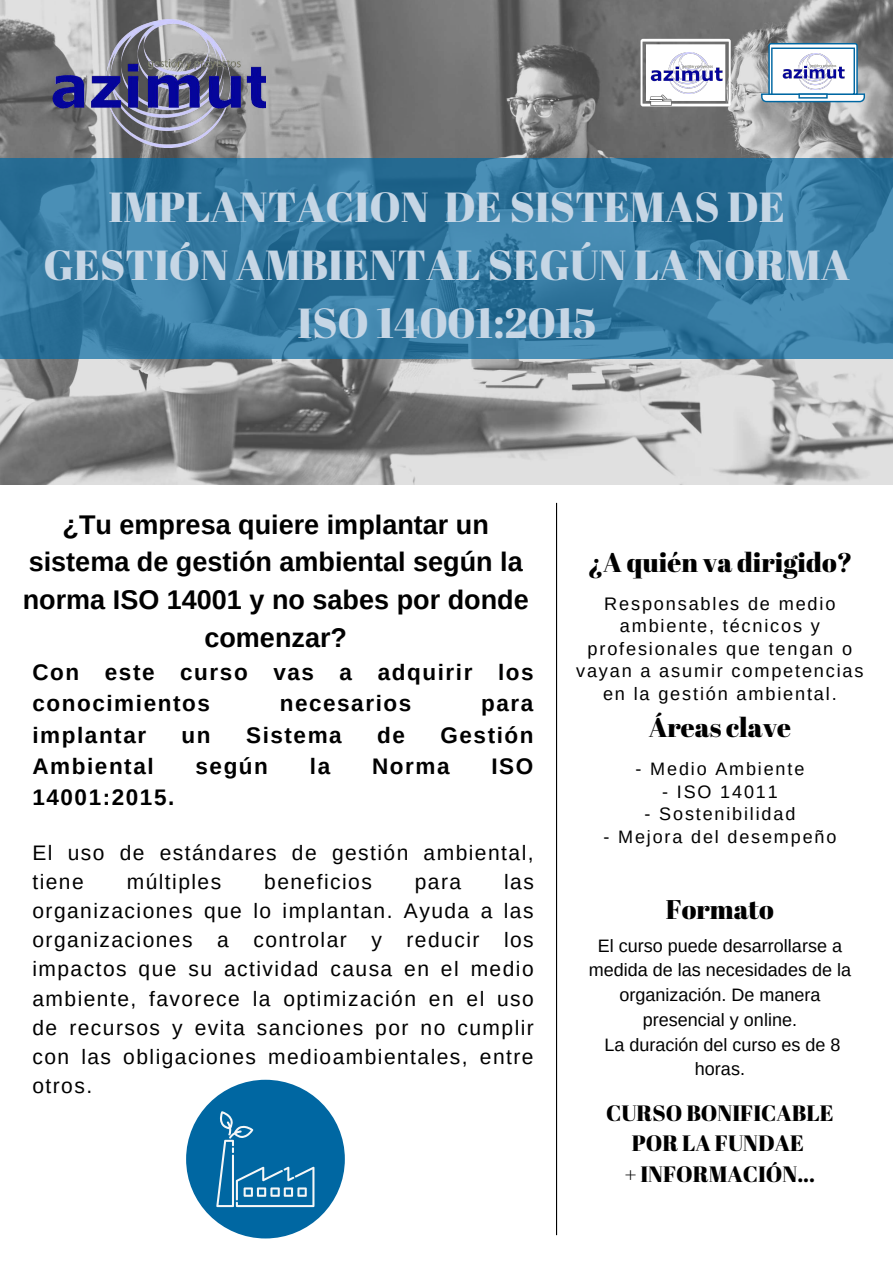
<style>
.page{position:relative;width:893px;height:1263px;background:#fff}
.page>*{position:absolute;margin:0;border:0;box-sizing:border-box;transform-origin:0 0}
.t1{font:42px/58.1px "Abril Fatface";color:#c6d6e5;text-align:center}
.t2{font:700 27px/37.7px "Arimo";color:#000;text-align:center}
.t3{font:27px "Abril Fatface";color:#000}
.t4{font:700 22.5px/31.3px "Arimo";letter-spacing:.07em;color:#000}
.t5{font:22.2px/30.5px "Abril Fatface";color:#000;text-align:center}
.t6{font:21px/29.1px "Arimo";letter-spacing:.07em;color:#000}
.t7{font:18.15px/22.4px "Arimo";letter-spacing:.1em;color:#000;text-align:center}
.t8{font:18px/24.8px "Arimo";color:#000;text-align:center}
.t9{font:18px "Arimo";letter-spacing:.1em;color:#000}
</style>
<div class="page">
<img style="left:0;top:0;width:893px;height:484px">
<svg style="left:0;top:159px;width:893px;height:200px;background:#3479a0"></svg>
<svg style="left:556px;top:503px;width:1px;height:732px"></svg>
<img style="left:51px;top:19px;width:215px;height:128px">
<div style="left:186px;top:1080px;width:159px;height:158px;background:#0067a2;border-radius:50%"></div>
<svg style="left:216px;top:1111px;width:98px;height:96px"></svg>
<svg style="left:761px;top:43px;width:104px;height:59px"></svg>
<img style="left:782px;top:53px;width:62px;height:36px">
<svg style="left:640px;top:39px;width:90px;height:67px"></svg>
<img style="left:650px;top:52px;width:72px;height:42px">
<h1 class="t1" style="left:44px;top:177px;width:808px">IMPLANTACION DE SISTEMAS DE<br>GESTIÓN AMBIENTAL SEGÚN LA NORMA<br>ISO 14001:2015</h1>
<p class="t2" style="left:23px;top:505px;width:507px">¿Tu empresa quiere implantar un sistema de gestión ambiental según la norma ISO 14001 y no sabes por donde comenzar?</p>
<p class="t4" style="left:32px;top:656px;width:503px">Con este curso vas a adquirir los conocimientos</p>
<p class="t4" style="left:280px;top:688px;width:133px">necesarios</p>
<p class="t4" style="left:481px;top:688px;width:54px">para</p>
<p class="t4" style="left:32px;top:719px;width:115px">implantar</p>
<p class="t4" style="left:182px;top:719px;width:31px">un</p>
<p class="t4" style="left:246px;top:719px;width:97px">Sistema</p>
<p class="t4" style="left:377px;top:719px;width:29px">de</p>
<p class="t4" style="left:440px;top:719px;width:95px">Gestión</p>
<p class="t4" style="left:32px;top:750px;width:123px">Ambiental</p>
<p class="t4" style="left:195px;top:750px;width:74px">según</p>
<p class="t4" style="left:310px;top:750px;width:22px">la</p>
<p class="t4" style="left:372px;top:750px;width:79px">Norma</p>
<p class="t4" style="left:491px;top:750px;width:43px">ISO</p>
<p class="t4" style="left:32px;top:782px;width:143px">14001:2015.</p>
<p class="t6" style="left:32px;top:838px;width:503px">El uso de estándares de gestión ambiental, tiene</p>
<p class="t6" style="left:127px;top:867px;width:96px">múltiples</p>
<p class="t6" style="left:264px;top:867px;width:109px">beneficios</p>
<p class="t6" style="left:415px;top:867px;width:48px">para</p>
<p class="t6" style="left:32px;top:867px;width:503px;text-align:justify;text-indent:472px">las organizaciones que lo implantan. Ayuda a las organizaciones a controlar y reducir los impactos que su actividad causa en el medio ambiente, favorece la optimización en el uso de recursos y evita sanciones por no cumplir con las obligaciones medioambientales, entre otros.</p>
<p class="t3" style="left:587px;top:544px;width:266px">¿A quién va dirigido?</p>
<p class="t7" style="left:576px;top:592px;width:289px">Responsables de medio ambiente, técnicos y profesionales que tengan o vayan a asumir competencias en la gestión ambiental.</p>
<p class="t3" style="left:649px;top:708px;width:144px">Áreas clave</p>
<p class="t9" style="left:635px;top:759px;width:170px">- Medio Ambiente</p>
<p class="t9" style="left:662px;top:781px;width:117px">- ISO 14011</p>
<p class="t9" style="left:644px;top:804px;width:152px">- Sostenibilidad</p>
<p class="t9" style="left:603px;top:826px;width:234px">- Mejora del desempeño</p>
<p class="t3" style="left:666px;top:890px;width:110px">Formato</p>
<p class="t8" style="left:589px;top:933px;width:264px">El curso puede desarrollarse a medida de las necesidades de la organización. De manera presencial y online.<br>La duración del curso es de 8 horas.</p>
<p class="t5" style="left:606px;top:1097px;width:229px">CURSO BONIFICABLE<br>POR LA FUNDAE<br>+ INFORMACIÓN...</p>
</div>
